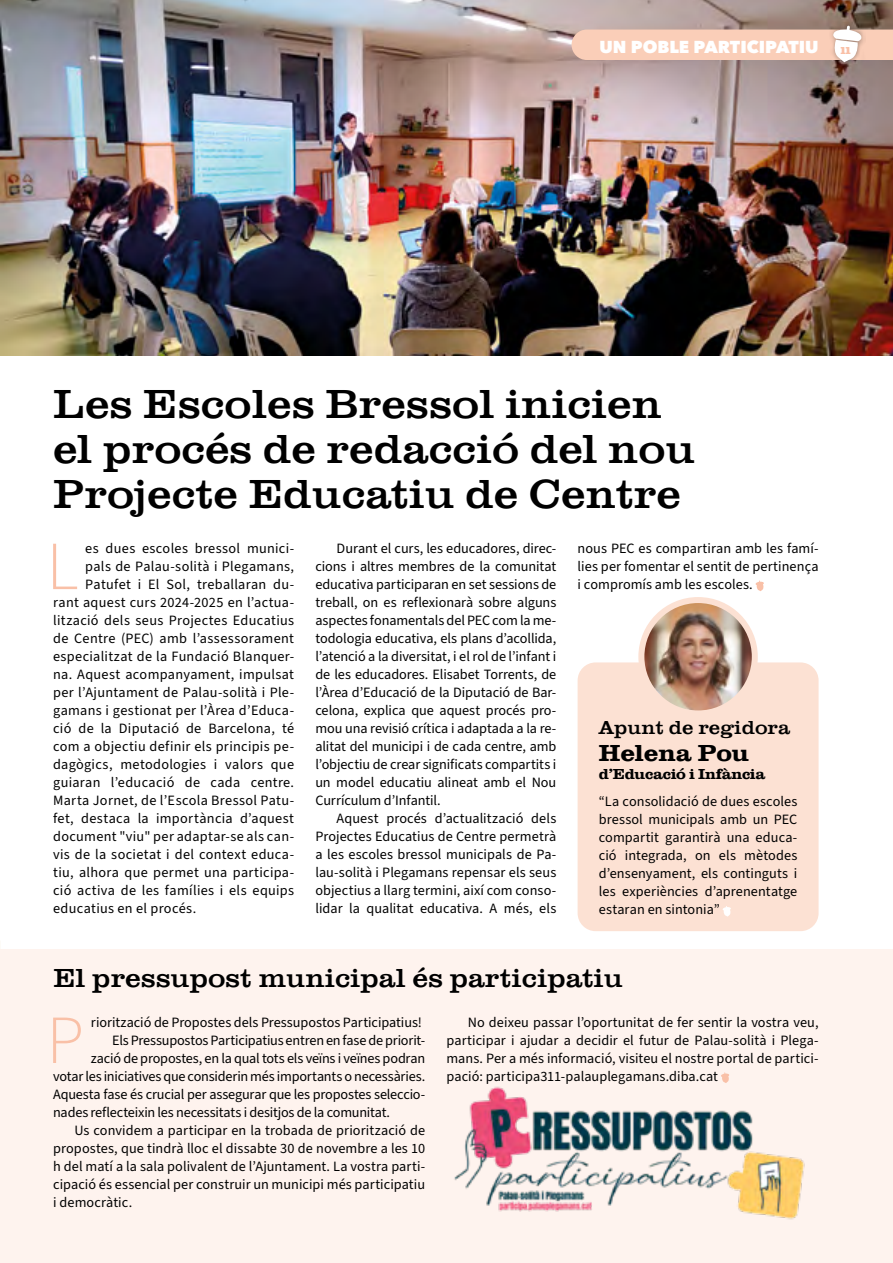
<style>
.page{position:relative;width:893px;height:1263px;background:#fff}
.page>*{position:absolute;margin:0;border:0;box-sizing:border-box;transform-origin:0 0}
.t1{font:300 68.85px "Source Sans Pro";color:#f9c0a7}
.t2{font:42px/45px "Clarendon URW Ext Wid";color:#000}
.t3{font:27px "Clarendon URW Ext Wid";color:#000}
.t4{font:700 24px "Clarendon URW Ext Wid";color:#000}
.t5{font:19.5px "Clarendon URW Ext Wid";color:#000}
.t6{font:800 17.25px "Avenir Next";color:#fff}
.t7{font:700 15px "Clarendon URW Ext Wid";letter-spacing:-.02em;color:#000}
.t8{font:14.25px/18px "Source Sans 3";letter-spacing:.01em;color:#000;text-align:justify}
.t9{font:14.25px "Source Sans 3";letter-spacing:-.015em;color:#000}
.t10{font:800 12px "Adelle";color:#f9c0a7}
</style>
<div class="page">
<img style="left:0;top:0;width:893px;height:355px">
<svg style="left:755px;top:580px;width:9px;height:11px"></svg>
<div style="left:0;top:949px;width:893px;height:314px;background:#fef3ee"></div>
<div style="left:578px;top:662px;width:241px;height:269px;background:#fce1d3;border-radius:18px"></div>
<svg style="left:722px;top:906px;width:9px;height:11px"></svg>
<img style="left:641px;top:600px;width:114px;height:113px;border-radius:57px">
<div style="left:638px;top:597px;width:120px;height:119px;border:6px solid #fce1d3;border-radius:50%"></div>
<svg style="left:721px;top:1072px;width:8px;height:11px"></svg>
<img style="left:454px;top:1086px;width:351px;height:133px">
<div style="left:829px;top:22px;width:36px;height:45px;background:#000;opacity:.35"></div>
<svg style="left:572px;top:26px;width:321px;height:36px;background:#ebc5b3"></svg>
<p class="t6" style="left:599px;top:37px;width:221px">UN POBLE PARTICIPATIU</p>
<p class="t10" style="left:840px;top:42px;width:12px">11</p>
<h2 class="t2" style="left:53px;top:382px;width:644px">Les Escoles Bressol inicien el procés de redacció del nou<br>Projecte Educatiu de Centre</h2>
<h1 class="t1" style="left:46px;top:520px;width:34px">L</h1>
<p class="t8" style="left:85px;top:540px;width:210px">es dues escoles bressol munici-</p>
<p class="t8" style="left:578px;top:540px;width:242px">nous PEC es compartiran amb les famí&shy;lies per fomentar el sentit de pertinença i compromís amb les escoles.</p>
<p class="t8" style="left:315px;top:540px;width:242px;text-indent:21px">Durant el curs, les educadores, direc&shy;cions i altres membres de la comunitat educativa participaran en set sessions de treball, on es reflexionarà sobre alguns aspectes fonamentals del PEC com la me&shy;todologia educativa, els plans d’acollida, l’atenció a la diversitat, i el rol de l’infant i de les educadores. Elisabet Torrents, de l’Àrea d’Educació de la Diputació de Bar&shy;celona, explica que aquest procés pro&shy;mou una revisió crítica i adaptada a la re&shy;alitat del municipi i de cada centre, amb l’objectiu de crear significats compartits i un model educatiu alineat amb el Nou Currículum d’Infantil.</p>
<p class="t8" style="left:315px;top:810px;width:242px;text-indent:21px">Aquest procés d’actualització dels Projectes Educatius de Centre permetrà a les escoles bressol municipals de Pa&shy;lau-solità i Plegamans repensar els seus objectius a llarg termini, així com conso&shy;lidar la qualitat educativa. A més, els</p>
<p class="t8" style="left:85px;top:558px;width:210px">pals de Palau-solità i Plegamans,</p>
<p class="t8" style="left:85px;top:576px;width:210px">Patufet i El Sol, treballaran du-</p>
<p class="t8" style="left:53px;top:594px;width:242px">rant aquest curs 2024-2025 en l’actua-</p>
<p class="t8" style="left:53px;top:612px;width:242px">lització dels seus Projectes Educatius</p>
<p class="t8" style="left:53px;top:630px;width:242px">de Centre (PEC) amb l’assessorament</p>
<p class="t8" style="left:53px;top:648px;width:242px">especialitzat de la Fundació Blanquer-</p>
<p class="t8" style="left:53px;top:666px;width:242px">na. Aquest acompanyament, impulsat</p>
<p class="t8" style="left:53px;top:684px;width:242px">per l’Ajuntament de Palau-solità i Ple-</p>
<p class="t8" style="left:53px;top:702px;width:242px">gamans i gestionat per l’Àrea d’Educa-</p>
<p class="t8" style="left:53px;top:720px;width:242px">ció de la Diputació de Barcelona, té</p>
<p class="t8" style="left:53px;top:738px;width:242px">com a objectiu definir els principis pe-</p>
<p class="t8" style="left:53px;top:756px;width:242px">dagògics, metodologies i valors que</p>
<p class="t8" style="left:53px;top:774px;width:242px">guiaran l’educació de cada centre.</p>
<p class="t8" style="left:53px;top:792px;width:242px">Marta Jornet, de l’Escola Bressol Patu-</p>
<p class="t8" style="left:53px;top:810px;width:242px">fet, destaca la importància d’aquest</p>
<p class="t8" style="left:53px;top:828px;width:242px">document "viu" per adaptar-se als can-</p>
<p class="t8" style="left:53px;top:846px;width:242px">vis de la societat i del context educa-</p>
<p class="t8" style="left:53px;top:864px;width:242px">tiu, alhora que permet una participa-</p>
<p class="t8" style="left:53px;top:882px;width:242px">ció activa de les famílies i els equips</p>
<p class="t8" style="left:53px;top:900px;width:145px">educatius en el procés.</p>
<h3 class="t5" style="left:599px;top:716px;width:193px">Apunt de regidora</h3>
<h3 class="t4" style="left:599px;top:739px;width:152px">Helena Pou</h3>
<p class="t7" style="left:599px;top:765px;width:168px">d’Educació i Infància</p>
<p class="t8" style="left:599px;top:793px;width:200px">“La consolidació de dues escoles bressol municipals amb un PEC compartit garantirà una educa&shy;ció integrada, on els mètodes d’ensenyament, els continguts i les experiències d’aprenentatge estaran en sintonia”</p>
<h3 class="t3" style="left:54px;top:961px;width:571px">El pressupost municipal és participatiu</h3>
<h1 class="t1" style="left:46px;top:994px;width:39px">P</h1>
<p class="t8" style="left:91px;top:1014px;width:332px">riorització de Propostes dels Pressupostos Participatius!</p>
<p class="t9" style="left:112px;top:1031px;width:314px">Els Pressupostos Participatius entren en fase de priorit-</p>
<p class="t9" style="left:91px;top:1049px;width:336px">zació de propostes, en la qual tots els veïns i veïnes podran</p>
<p class="t9" style="left:53px;top:1067px;width:374px">votar les iniciatives que considerin més importants o necessàries.</p>
<p class="t9" style="left:53px;top:1085px;width:374px">Aquesta fase és crucial per assegurar que les propostes seleccio-</p>
<p class="t9" style="left:53px;top:1103px;width:338px">nades reflecteixin les necessitats i desitjos de la comunitat.</p>
<p class="t8" style="left:74px;top:1122px;width:352px">Us convidem a participar en la trobada de priorització de</p>
<p class="t8" style="left:53px;top:1140px;width:374px">propostes, que tindrà lloc el dissabte 30 de novembre a les 10</p>
<p class="t8" style="left:53px;top:1158px;width:374px">h del matí a la sala polivalent de l’Ajuntament. La vostra parti-</p>
<p class="t8" style="left:53px;top:1176px;width:374px">cipació és essencial per construir un municipi més participatiu</p>
<p class="t8" style="left:53px;top:1194px;width:81px">i democràtic.</p>
<p class="t8" style="left:446px;top:1014px;width:374px;text-indent:21px">No deixeu passar l’oportunitat de fer sentir la vostra veu, participar i ajudar a decidir el futur de Palau-solità i Plega&shy;mans. Per a més informació, visiteu el nostre portal de partici&shy;pació: participa311-palauplegamans.diba.cat</p>
</div>
